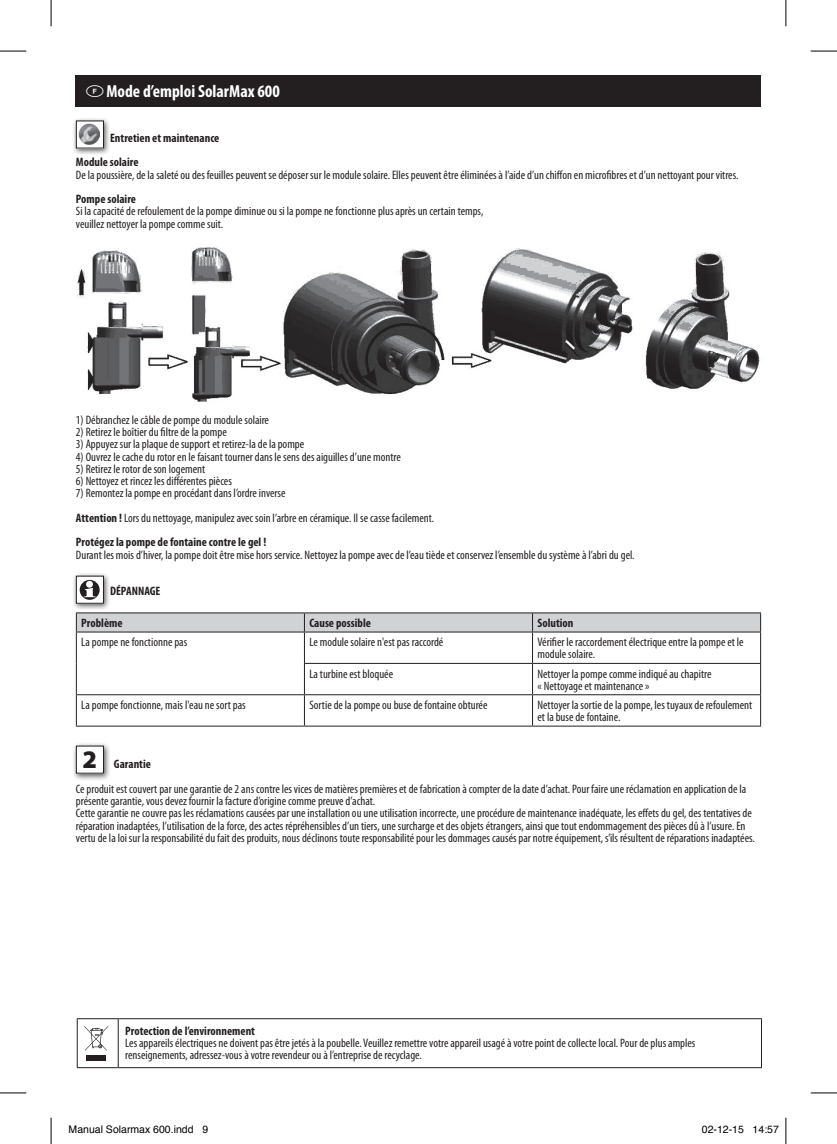
<style>
.page{position:relative;width:837px;height:1144px;background:#fff}
.page>*{position:absolute;margin:0;border:0;box-sizing:border-box;transform-origin:0 0}
.t1{font:900 25.38px "Myriad Pro";color:#231f20}
.t2{font:700 condensed 17.5px "Myriad Pro";color:#fff}
.t3{font:condensed 12.25px/12.2px "Myriad Pro";color:#231f20}
.t4{font:700 condensed 12.25px/24.5px "Myriad Pro";color:#231f20}
.t5{font:10.5px "Helvetica";color:#000}
.s1{font-weight:700}
</style>
<div class="page">
<img style="left:77px;top:247px;width:683px;height:155px">
<div style="left:76px;top:76px;width:684px;height:31px;background:#231f20"></div>
<hr style="left:76px;top:612px;width:228px;height:1px;background:#231f20">
<hr style="left:304px;top:612px;width:228px;height:1px;background:#231f20">
<hr style="left:532px;top:612px;width:228px;height:1px;background:#231f20">
<svg style="left:76px;top:613px;width:685px;height:19px;background:#c7c8ca"></svg>
<hr style="left:76px;top:632px;width:228px;height:1px;background:#231f20">
<hr style="left:76px;top:632px;width:1px;height:31px;background:#231f20">
<hr style="left:304px;top:632px;width:228px;height:1px;background:#231f20">
<hr style="left:304px;top:632px;width:1px;height:31px;background:#231f20">
<hr style="left:532px;top:632px;width:228px;height:1px;background:#231f20">
<hr style="left:532px;top:632px;width:1px;height:31px;background:#231f20">
<hr style="left:760px;top:632px;width:1px;height:31px;background:#231f20">
<hr style="left:76px;top:663px;width:1px;height:31px;background:#231f20">
<hr style="left:304px;top:663px;width:228px;height:1px;background:#231f20">
<hr style="left:304px;top:664px;width:1px;height:30px;background:#231f20">
<hr style="left:532px;top:663px;width:228px;height:1px;background:#231f20">
<hr style="left:532px;top:664px;width:1px;height:30px;background:#231f20">
<hr style="left:760px;top:664px;width:1px;height:30px;background:#231f20">
<hr style="left:76px;top:694px;width:228px;height:1px;background:#231f20">
<hr style="left:76px;top:695px;width:1px;height:31px;background:#231f20">
<hr style="left:304px;top:694px;width:228px;height:1px;background:#231f20">
<hr style="left:304px;top:695px;width:1px;height:31px;background:#231f20">
<hr style="left:532px;top:694px;width:228px;height:1px;background:#231f20">
<hr style="left:532px;top:695px;width:1px;height:31px;background:#231f20">
<hr style="left:760px;top:695px;width:1px;height:31px;background:#231f20">
<hr style="left:76px;top:726px;width:228px;height:1px;background:#231f20">
<hr style="left:304px;top:726px;width:228px;height:1px;background:#231f20">
<hr style="left:532px;top:726px;width:228px;height:1px;background:#231f20">
<div style="left:72px;top:117px;width:39px;height:38px;background:#231f20;opacity:.75"></div>
<div style="left:76px;top:121px;width:27px;height:27px;background:#fff"></div>
<img style="left:79px;top:124px;width:21px;height:21px">
<div style="left:76px;top:121px;width:28px;height:27px;border:1px solid #231f20"></div>
<div style="left:72px;top:742px;width:39px;height:39px;background:#231f20;opacity:.75"></div>
<div style="left:76px;top:746px;width:27px;height:27px;background:#fff"></div>
<div style="left:76px;top:746px;width:28px;height:28px;border:1px solid #231f20"></div>
<div style="left:72px;top:572px;width:39px;height:38px;background:#231f20;opacity:.75"></div>
<div style="left:76px;top:576px;width:27px;height:27px;background:#fff"></div>
<svg style="left:80px;top:580px;width:20px;height:20px"></svg>
<svg style="left:84px;top:588px;width:12px;height:9px"></svg>
<div style="left:86px;top:581px;width:7px;height:7px;background:#fff;border-radius:50%"></div>
<div style="left:76px;top:576px;width:28px;height:28px;border:1px solid #231f20"></div>
<hr style="left:77px;top:1018px;width:41px;height:1px;background:#231f20">
<hr style="left:77px;top:1019px;width:1px;height:48px;background:#231f20">
<hr style="left:118px;top:1018px;width:643px;height:1px;background:#231f20">
<hr style="left:118px;top:1019px;width:1px;height:48px;background:#231f20">
<hr style="left:760px;top:1019px;width:1px;height:48px;background:#231f20">
<hr style="left:77px;top:1067px;width:41px;height:1px;background:#231f20">
<hr style="left:118px;top:1067px;width:643px;height:1px;background:#231f20">
<div style="left:86px;top:1056px;width:20px;height:5px;background:#231f20"></div>
<svg style="left:84px;top:1026px;width:24px;height:25px"></svg>
<svg style="left:0;top:51px;width:26px;height:1px"></svg>
<svg style="left:810px;top:51px;width:26px;height:1px"></svg>
<svg style="left:0;top:1092px;width:26px;height:1px"></svg>
<svg style="left:810px;top:1092px;width:26px;height:1px"></svg>
<svg style="left:51px;top:0;width:1px;height:26px"></svg>
<svg style="left:51px;top:1118px;width:1px;height:26px"></svg>
<svg style="left:785px;top:0;width:1px;height:26px"></svg>
<svg style="left:785px;top:1118px;width:1px;height:26px"></svg>
<h2 class="t2" style="left:86px;top:81px;width:195px">✔Mode d’emploi SolarMax 600</h2>
<p class="t4" style="left:76px;top:125px;width:145px;text-indent:34px">Entretien et maintenance<br>Module solaire</p>
<p class="t3" style="left:76px;top:168px;width:664px">De la poussière, de la saleté ou des feuilles peuvent se déposer sur le module solaire. Elles peuvent être éliminées à l’aide d’un chiffon en microfibres et d’un nettoyant pour vitres.</p>
<p class="t4" style="left:76px;top:187px;width:62px">Pompe solaire</p>
<p class="t3" style="left:76px;top:205px;width:409px">Si la capacité de refoulement de la pompe diminue ou si la pompe ne fonctionne plus après un certain temps, veuillez nettoyer la pompe comme suit.</p>
<p class="t3" style="left:76px;top:413px;width:195px">1) Débranchez le câble de pompe du module solaire</p>
<p class="t3" style="left:76px;top:426px;width:152px">2) Retirez le boîtier du filtre de la pompe</p>
<p class="t3" style="left:76px;top:438px;width:230px">3) Appuyez sur la plaque de support et retirez-la de la pompe</p>
<p class="t3" style="left:76px;top:450px;width:326px">4) Ouvrez le cache du rotor en le faisant tourner dans le sens des aiguilles d’une montre</p>
<p class="t3" style="left:76px;top:462px;width:131px">5) Retirez le rotor de son logement</p>
<p class="t3" style="left:76px;top:475px;width:157px">6) Nettoyez et rincez les différentes pièces</p>
<p class="t3" style="left:76px;top:481px;width:359px;line-height:24.5px">7) Remontez la pompe en procédant dans l’ordre inverse<br><span class="s1">Attention !</span> Lors du nettoyage, manipulez avec soin l’arbre en céramique. Il se casse facilement.<br><span class="s1">Protégez la pompe de fontaine contre le gel !</span></p>
<p class="t3" style="left:76px;top:548px;width:560px">Durant les mois d’hiver, la pompe doit être mise hors service. Nettoyez la pompe avec de l’eau tiède et conservez l’ensemble du système à l’abri du gel.</p>
<p class="t4" style="left:110px;top:579px;width:52px">DÉPANNAGE</p>
<p class="t4" style="left:81px;top:610px;width:43px">Problème</p>
<p class="t4" style="left:309px;top:610px;width:63px">Cause possible</p>
<p class="t4" style="left:537px;top:610px;width:37px">Solution</p>
<p class="t3" style="left:81px;top:636px;width:107px">La pompe ne fonctionne pas</p>
<p class="t3" style="left:309px;top:636px;width:135px">Le module solaire n'est pas raccordé</p>
<p class="t3" style="left:537px;top:636px;width:208px">Vérifier le raccordement électrique entre la pompe et le module solaire.</p>
<p class="t3" style="left:309px;top:667px;width:85px">La turbine est bloquée</p>
<p class="t3" style="left:537px;top:667px;width:175px">Nettoyer la pompe comme indiqué au chapitre « Nettoyage et maintenance »</p>
<p class="t3" style="left:81px;top:698px;width:166px">La pompe fonctionne, mais l'eau ne sort pas</p>
<p class="t3" style="left:309px;top:698px;width:179px">Sortie de la pompe ou buse de fontaine obturée</p>
<p class="t3" style="left:537px;top:698px;width:216px">Nettoyer la sortie de la pompe, les tuyaux de refoulement et la buse de fontaine.</p>
<p class="t4" style="left:114px;top:752px;width:39px">Garantie</p>
<p class="t3" style="left:76px;top:782px;width:680px">Ce produit est couvert par une garantie de 2 ans contre les vices de matières premières et de fabrication à compter de la date d’achat. Pour faire une réclamation en application de la présente garantie, vous devez fournir la facture d’origine comme preuve d’achat.<br>Cette garantie ne couvre pas les réclamations causées par une installation ou une utilisation incorrecte, une procédure de maintenance inadéquate, les effets du gel, des tentatives de réparation inadaptées, l’utilisation de la force, des actes répréhensibles d’un tiers, une surcharge et des objets étrangers, ainsi que tout endommagement des pièces dû à l’usure. En vertu de la loi sur la responsabilité du fait des produits, nous déclinons toute responsabilité pour les dommages causés par notre équipement, s’ils résultent de réparations inadaptées.</p>
<h1 class="t1" style="left:83px;top:743px;width:16px">2</h1>
<p class="t4" style="left:125px;top:1018px;width:131px">Protection de l’environnement</p>
<p class="t3" style="left:125px;top:1037px;width:571px">Les appareils électriques ne doivent pas être jetés à la poubelle. Veuillez remettre votre appareil usagé à votre point de collecte local. Pour de plus amples renseignements, adressez-vous à votre revendeur ou à l’entreprise de recyclage.</p>
<p class="t5" style="left:69px;top:1122px;width:141px">Manual Solarmax 600.indd 9</p>
<p class="t5" style="left:701px;top:1122px;width:79px">02-12-15 14:57</p>
</div>
